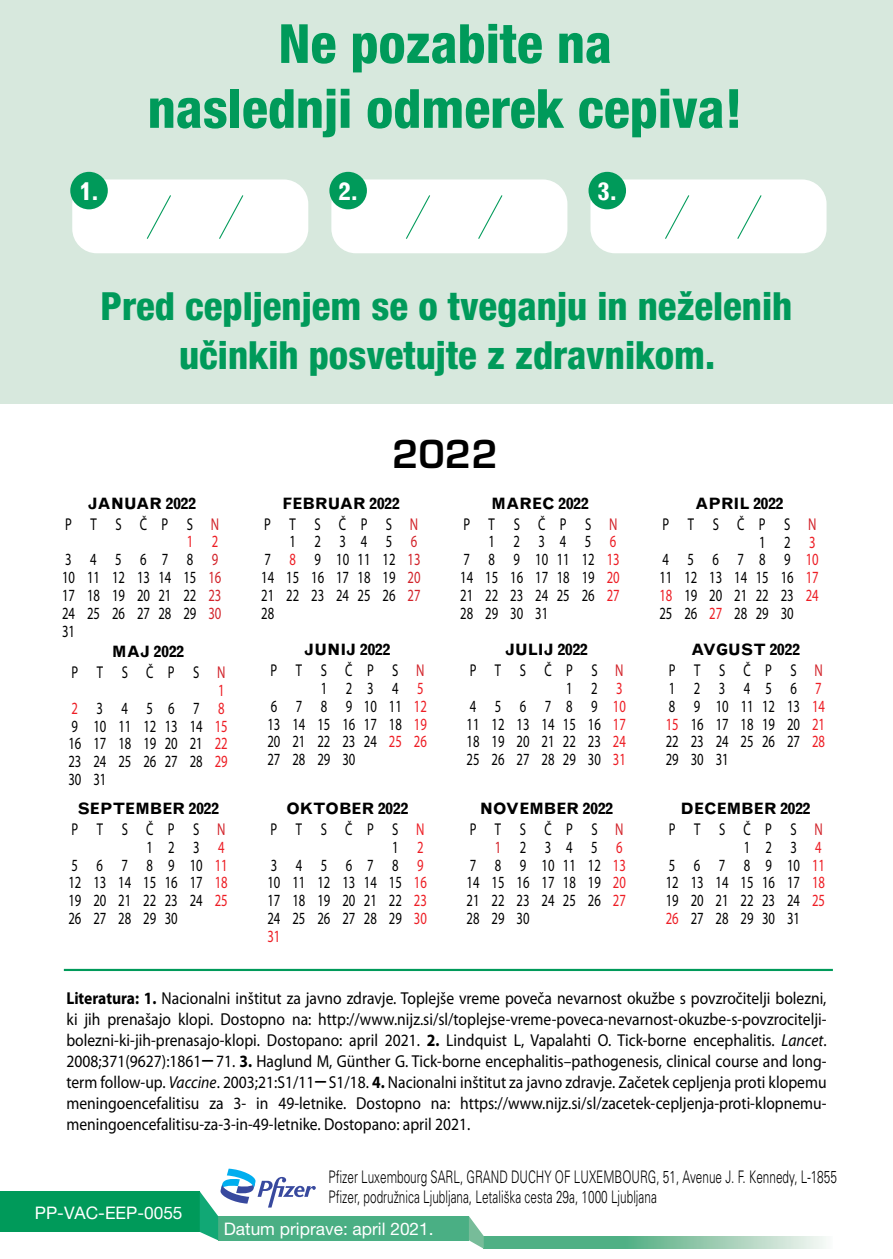
<style>
.page{position:relative;width:893px;height:1259px;background:#fff}
.page>*{position:absolute;margin:0;border:0;box-sizing:border-box;transform-origin:0 0}
.t1{font:800 condensed 54px/64.8px "Helvetica Neue LT Pro";color:#009a5a;text-align:center}
.t2{font:700 42px "Eurostile";color:#000}
.t3{font:800 condensed 39px/48.6px "Helvetica Neue LT Pro";color:#009a5a;text-align:center}
.t4{font:700 24.3px "Grotesque MT Std";color:#fff}
.t5{font:17.4px/21px "Myriad Pro";color:#000;text-align:justify;scale:.9 1}
.t6{font:300 17.4px/20.7px "SS Univers";color:#000;scale:.68 1}
.t7{font:17.4px "Helvetica Neue LT Pro";color:#fff}
.t8{font:17.1px/18px "Myriad Pro";color:#000;text-align:right;scale:.74 1}
.t9{font:17.1px "Myriad Pro";letter-spacing:1.445em;color:#000;scale:.74 1}
.t10{font:17.1px "Myriad Pro";letter-spacing:1.455em;color:#000;scale:.74 1}
.t11{font:17.1px "Myriad Pro";letter-spacing:.46em;color:#000;scale:.74 1}
.t12{font:17.1px "Myriad Pro";color:#ed1d24;scale:.74 1}
.t13{font:700 15.6px "Grotesque MT Std";color:#000}
.s1{color:#d2232a}
.s2{color:#ed1d24}
.s3{font-weight:700}
.s4{font-style:italic}
.s5{font-family:"Montserrat";font-weight:700}
</style>
<div class="page">
<div style="left:0;top:0;width:893px;height:403px;background:#d7e8dd"></div>
<div style="left:218px;top:1216px;width:251px;height:24px;background:#4aaf84"></div>
<svg style="left:484px;top:1236px;width:342px;height:12px"></svg>
<div style="left:0;top:1191px;width:200px;height:41px;background:#009a5a"></div>
<svg style="left:469px;top:1216px;width:15px;height:32px"></svg>
<div style="left:72px;top:179px;width:236px;height:74px;background:#fff;border-radius:25px"></div>
<div style="left:590px;top:179px;width:236px;height:74px;background:#fff;border-radius:25px"></div>
<div style="left:331px;top:179px;width:236px;height:74px;background:#fff;border-radius:25px"></div>
<svg style="left:146px;top:195px;width:25px;height:44px"></svg>
<svg style="left:665px;top:195px;width:25px;height:44px"></svg>
<svg style="left:406px;top:195px;width:24px;height:44px"></svg>
<svg style="left:219px;top:195px;width:25px;height:44px"></svg>
<svg style="left:737px;top:195px;width:25px;height:44px"></svg>
<svg style="left:478px;top:195px;width:25px;height:44px"></svg>
<div style="left:70px;top:172px;width:38px;height:37px;background:#009a5a;border-radius:50%"></div>
<div style="left:588px;top:172px;width:38px;height:37px;background:#009a5a;border-radius:50%"></div>
<div style="left:329px;top:172px;width:38px;height:37px;background:#009a5a;border-radius:50%"></div>
<hr style="left:64px;top:969px;width:769px;height:2px;background:#009a5a">
<svg style="left:200px;top:1168px;width:116px;height:72px"></svg>
<h1 class="t1" style="left:148px;top:10px;width:596px">Ne pozabite na<br>naslednji odmerek cepiva!</h1>
<h3 class="t4" style="left:80px;top:177px;width:21px">1.</h3>
<h3 class="t4" style="left:339px;top:177px;width:21px">2.</h3>
<h3 class="t4" style="left:598px;top:177px;width:21px">3.</h3>
<h3 class="t3" style="left:101px;top:282px;width:693px">Pred cepljenjem se o tveganju in neželenih učinkih posvetujte z zdravnikom.</h3>
<h2 class="t2" style="left:392px;top:424px;width:107px">2022</h2>
<p class="t13" style="left:88px;top:494px;width:110px">JANUAR 2022</p>
<p class="t13" style="left:282px;top:494px;width:119px">FEBRUAR 2022</p>
<p class="t13" style="left:492px;top:494px;width:98px">MAREC 2022</p>
<p class="t13" style="left:695px;top:494px;width:90px">APRIL 2022</p>
<p class="t9" style="left:65px;top:514px;width:210px">PTSČPS<span class="s1">N</span></p>
<p class="t12" style="left:187px;top:532px;width:44px">1 2</p>
<p class="t10" style="left:65px;top:550px;width:208px">345678<span class="s1">9</span></p>
<p class="t8" style="left:62px;top:569px;width:217px">10 11 12 13 14 15 <span class="s1">16</span></p>
<p class="t8" style="left:62px;top:586px;width:217px">17 18 19 20 21 22 <span class="s1">23</span></p>
<p class="t8" style="left:62px;top:604px;width:217px">24 25 26 27 28 29 <span class="s1">30</span></p>
<p class="t8" style="left:62px;top:622px;width:19px">31</p>
<p class="t9" style="left:264px;top:514px;width:210px">PTSČPS<span class="s1">N</span></p>
<p class="t8" style="left:289px;top:533px;width:174px">12345<span class="s1">6</span></p>
<p class="t8" style="left:264px;top:551px;width:212px">7 <span class="s2">8</span> 9 1011 12 <span class="s1">13</span></p>
<p class="t8" style="left:261px;top:569px;width:217px">14 15 16 17 18 19 <span class="s1">20</span></p>
<p class="t8" style="left:261px;top:586px;width:217px">21 22 23 24 25 26 <span class="s1">27</span></p>
<p class="t8" style="left:261px;top:604px;width:19px">28</p>
<p class="t9" style="left:463px;top:514px;width:210px">PTSČPS<span class="s1">N</span></p>
<p class="t8" style="left:489px;top:533px;width:174px">12345<span class="s2">6</span></p>
<p class="t8" style="left:464px;top:551px;width:212px">7 8 9 1011 12 <span class="s2">13</span></p>
<p class="t8" style="left:460px;top:569px;width:217px">14 15 16 17 18 19 <span class="s2">20</span></p>
<p class="t8" style="left:460px;top:586px;width:217px">21 22 23 24 25 26 <span class="s2">27</span></p>
<p class="t8" style="left:460px;top:604px;width:120px">28 29 30 31</p>
<p class="t9" style="left:662px;top:514px;width:210px">PTSČPS<span class="s1">N</span></p>
<p class="t8" style="left:759px;top:533px;width:78px">12<span class="s2">3</span></p>
<p class="t10" style="left:663px;top:550px;width:212px">456789<span class="s2">10</span></p>
<p class="t8" style="left:659px;top:569px;width:217px">11 12 13 14 15 16 <span class="s2">17</span></p>
<p class="t8" style="left:659px;top:587px;width:217px"><span class="s2">18</span> 19 20 21 22 23 <span class="s2">24</span></p>
<p class="t8" style="left:659px;top:604px;width:183px">25 26 <span class="s2">27</span> 28 29 30</p>
<p class="t13" style="left:112px;top:642px;width:73px">MAJ 2022</p>
<p class="t13" style="left:304px;top:640px;width:87px">JUNIJ 2022</p>
<p class="t9" style="left:271px;top:661px;width:210px">PTSČPS<span class="s1">N</span></p>
<p class="t8" style="left:321px;top:679px;width:141px">1234<span class="s2">5</span></p>
<p class="t11" style="left:271px;top:696px;width:212px">6 7 8 91011<span class="s2">12</span></p>
<p class="t8" style="left:267px;top:715px;width:217px">13 14 15 16 17 18 <span class="s2">19</span></p>
<p class="t8" style="left:267px;top:733px;width:217px">20 21 22 23 24 <span class="s2">25 26</span></p>
<p class="t8" style="left:267px;top:751px;width:120px">27 28 29 30</p>
<p class="t9" style="left:72px;top:663px;width:210px">PTSČPS<span class="s1">N</span></p>
<p class="t12" style="left:218px;top:681px;width:10px">1</p>
<p class="t10" style="left:72px;top:698px;width:208px"><span class="s2">2</span>34567<span class="s2">8</span></p>
<p class="t8" style="left:72px;top:717px;width:212px">9 10 11 12 13 14 <span class="s2">15</span></p>
<p class="t8" style="left:68px;top:735px;width:217px">16 17 18 19 20 21 <span class="s2">22</span></p>
<p class="t8" style="left:68px;top:753px;width:217px">23 24 25 26 27 28 <span class="s2">29</span></p>
<p class="t8" style="left:68px;top:771px;width:53px">30 31</p>
<p class="t9" style="left:72px;top:820px;width:210px">PTSČPS<span class="s1">N</span></p>
<p class="t8" style="left:147px;top:838px;width:107px">123<span class="s2">4</span></p>
<p class="t8" style="left:72px;top:856px;width:212px">5 6 7 8910<span class="s2">11</span></p>
<p class="t8" style="left:68px;top:874px;width:217px">12 13 14 15 16 17 <span class="s2">18</span></p>
<p class="t8" style="left:68px;top:892px;width:217px">19 20 21 22 23 24 <span class="s2">25</span></p>
<p class="t8" style="left:68px;top:909px;width:149px">26 27 28 29 30</p>
<p class="t13" style="left:77px;top:799px;width:143px">SEPTEMBER 2022</p>
<p class="t13" style="left:286px;top:799px;width:123px">OKTOBER 2022</p>
<p class="t9" style="left:271px;top:820px;width:210px">PTSČPS<span class="s2">N</span></p>
<p class="t8" style="left:392px;top:838px;width:44px">1 <span class="s2">2</span></p>
<p class="t10" style="left:271px;top:855px;width:208px">345678<span class="s2">9</span></p>
<p class="t8" style="left:267px;top:874px;width:217px">10 11 12 13 14 15 <span class="s2">16</span></p>
<p class="t8" style="left:267px;top:892px;width:217px">17 18 19 20 21 22 <span class="s2">23</span></p>
<p class="t8" style="left:267px;top:909px;width:217px">24 25 26 27 28 29 <span class="s2">30</span></p>
<p class="t12" style="left:267px;top:927px;width:19px">31</p>
<p class="t13" style="left:505px;top:640px;width:84px">JULIJ 2022</p>
<p class="t8" style="left:467px;top:661px;width:217px">PTSČPS<span class="s1">N<br></span>12<span class="s2">3<br></span>456789<span class="s2">10<br></span>11 12 13 14 15 16 <span class="s2">17<br></span>18 19 20 21 22 23 <span class="s2">24<br></span>25 26 27 28 29 30 <span class="s2">31</span></p>
<p class="t13" style="left:480px;top:799px;width:135px">NOVEMBER 2022</p>
<p class="t9" style="left:470px;top:820px;width:210px">PTSČPS<span class="s1">N</span></p>
<p class="t8" style="left:495px;top:838px;width:174px"><span class="s1">1</span>2345<span class="s2">6</span></p>
<p class="t8" style="left:470px;top:856px;width:212px">7 8 9 1011 12 <span class="s2">13</span></p>
<p class="t8" style="left:467px;top:874px;width:217px">14 15 16 17 18 19 <span class="s2">20</span></p>
<p class="t8" style="left:467px;top:892px;width:217px">21 22 23 24 25 26 <span class="s2">27</span></p>
<p class="t8" style="left:467px;top:909px;width:87px">28 29 30</p>
<p class="t13" style="left:691px;top:640px;width:110px">AVGUST 2022</p>
<p class="t8" style="left:666px;top:661px;width:217px;text-align:left">PTSČPS<span class="s1">N<br></span>123456<span class="s2">7<br></span>8 9 10 1112 13 <span class="s2">14<br>15</span> 16 17 18 19 20 <span class="s2">21<br></span>22 23 24 25 26 27 <span class="s2">28<br></span>29 30 31</p>
<p class="t13" style="left:681px;top:799px;width:131px">DECEMBER 2022</p>
<p class="t9" style="left:669px;top:820px;width:210px">PTSČPS<span class="s1">N</span></p>
<p class="t8" style="left:744px;top:838px;width:107px">123<span class="s2">4</span></p>
<p class="t8" style="left:669px;top:856px;width:212px">5 6 7 8910<span class="s2">11</span></p>
<p class="t8" style="left:666px;top:874px;width:217px">12 13 14 15 16 17 <span class="s2">18</span></p>
<p class="t8" style="left:666px;top:892px;width:217px">19 20 21 22 23 24 <span class="s2">25</span></p>
<p class="t8" style="left:666px;top:909px;width:183px"><span class="s2">26</span> 27 28 29 30 31</p>
<p class="t5" style="left:66px;top:988px;width:846px"><span class="s3">Literatura: 1.</span> Nacionalni inštitut za javno zdravje. Toplejše vreme poveča nevarnost okužbe s povzročitelji bolezni, ki jih prenašajo klopi. Dostopno na: http://www.nijz.si/sl/toplejse-vreme-poveca-nevarnost-okuzbe-s-povzrocitelji&shy;bolezni-ki-jih-prenasajo-klopi. Dostopano: april 2021. <span class="s3">2.</span> Lindquist L, Vapalahti O. Tick-borne encephalitis. <span class="s4">Lancet</span>.<br>2008;371(9627):1861<span class="s5">̶</span>71. <span class="s3">3.</span> Haglund M, Günther G. Tick-borne encephalitis–pathogenesis, clinical course and long&shy;term follow-up. <span class="s4">Vaccine</span>. 2003;21:S1/11<span class="s5">̶</span>S1/18. <span class="s3">4.</span> Nacionalni inštitut za javno zdravje. Začetek cepljenja proti klopemu meningoencefalitisu za 3- in 49-letnike. Dostopno na: https://www.nijz.si/sl/zacetek-cepljenja-proti-klopnemu&shy;meningoencefalitisu-za-3-in-49-letnike. Dostopano: april 2021.</p>
<p class="t7" style="left:35px;top:1202px;width:149px">PP-VAC-EEP-0055</p>
<p class="t6" style="left:328px;top:1165px;width:749px">Pfizer Luxembourg SARL, GRAND DUCHY OF LUXEMBOURG, 51, Avenue J. F. Kennedy, L-1855<br>Pfizer, podružnica Ljubljana, Letali{ka cesta 29a, 1000 Ljubljana</p>
<p class="t7" style="left:224px;top:1218px;width:211px">Datum priprave: april 2021.</p>
</div>
